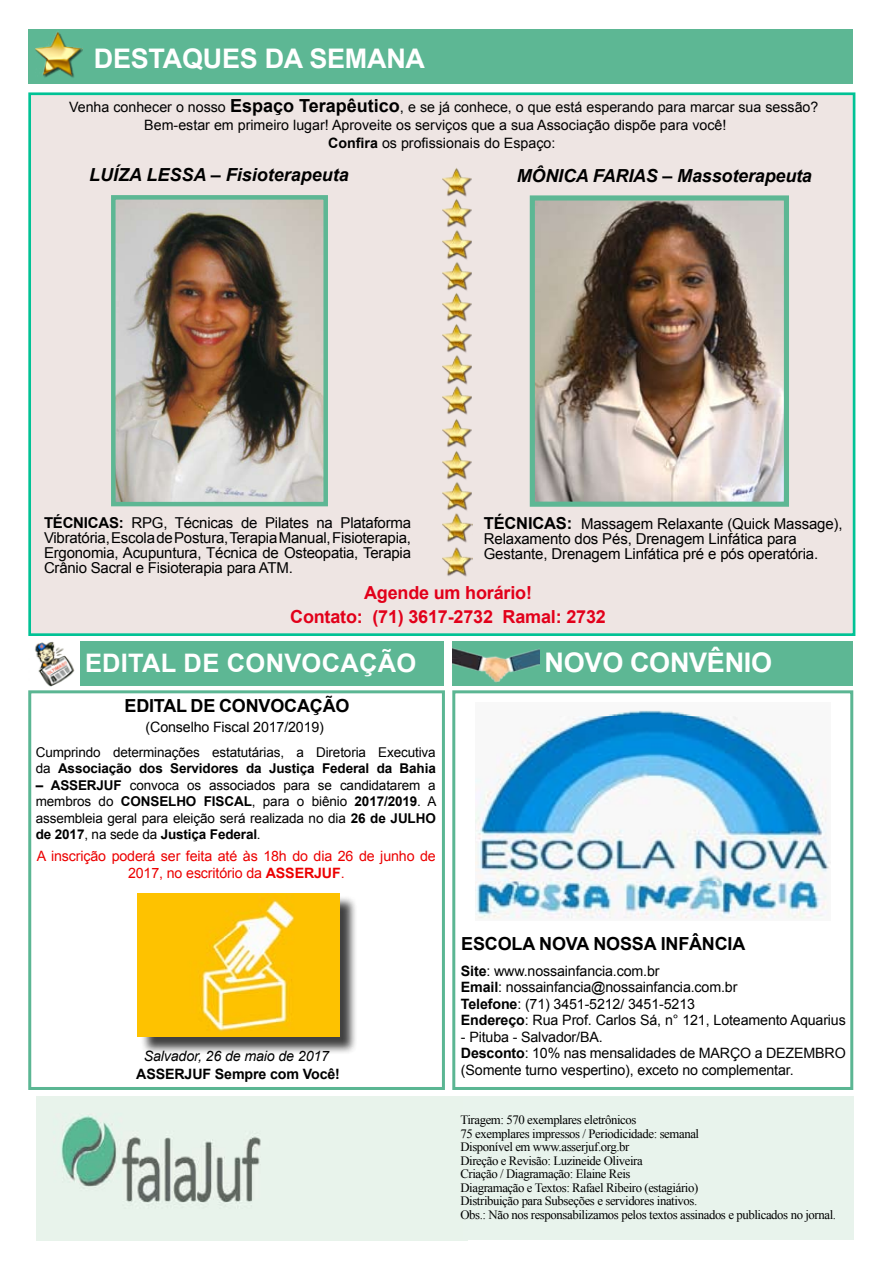
<style>
.page{position:relative;width:893px;height:1263px;background:#fff}
.page>*{position:absolute;margin:0;border:0;box-sizing:border-box;transform-origin:0 0}
.t1{font:700 27px "Arial";letter-spacing:-.01em;color:#fff}
.t2{font:700 25.5px "Arial";letter-spacing:.01em;color:#fff}
.t3{font:italic 700 18px "Arial";letter-spacing:-.01em;color:#000}
.t4{font:700 18px/24px "Arial";letter-spacing:-.01em;color:#e2001a;text-align:center}
.t5{font:700 18px "Arial";letter-spacing:-.01em;color:#000}
.t6{font:15px/15px "Arial";letter-spacing:-.01em;color:#000;text-align:justify}
.t7{font:14.25px/16.5px "Arial";letter-spacing:-.01em;color:#000}
.t8{font:14.25px/16.5px "Arial";letter-spacing:-.01em;color:#ec0000;text-align:center}
.t9{font:italic 14.25px "Arial";letter-spacing:-.01em;color:#000}
.t10{font:700 14.25px "Arial";letter-spacing:-.01em;color:#000}
.t11{font:13.5px/16.5px "Arial";letter-spacing:-.01em;color:#000}
.t12{font:12.75px/13.5px "Times New Roman";letter-spacing:-.03em;color:#000}
.s1{font-weight:700;font-size:18px}
.s2{font-size:15px}
.s3{font-weight:700}
.s4{font-weight:700;font-size:16.5px}
</style>
<div class="page">
<img style="left:36px;top:1096px;width:427px;height:144px">
<div style="left:463px;top:1096px;width:390px;height:144px;background:#e8f3ec"></div>
<div style="left:28px;top:92px;width:827px;height:544px;background:#eee5e3;border:3px solid #00c295"></div>
<div style="left:28px;top:29px;width:825px;height:54px;background:#5db794"></div>
<img style="left:36px;top:31px;width:47px;height:47px">
<div style="left:32px;top:641px;width:412px;height:44px;background:#5db794"></div>
<div style="left:452px;top:641px;width:401px;height:44px;background:#5db794"></div>
<img style="left:32px;top:641px;width:48px;height:46px">
<img style="left:116px;top:200px;width:207px;height:301px">
<div style="left:111px;top:195px;width:217px;height:311px;border:4px solid #5db794"></div>
<img style="left:536px;top:201px;width:247px;height:300px">
<div style="left:530px;top:195px;width:259px;height:312px;border:5px solid #5db794"></div>
<div style="left:28px;top:690px;width:417px;height:400px;background:#fff;border:3px solid #5bb693"></div>
<div style="left:452px;top:690px;width:401px;height:400px;background:#fff;border:3px solid #5bb693"></div>
<div style="left:140px;top:895px;width:224px;height:166px;background:#000;opacity:.75"></div>
<img style="left:137px;top:893px;width:202px;height:144px">
<img style="left:443px;top:168px;width:29px;height:28px">
<img style="left:443px;top:386px;width:29px;height:61px">
<img style="left:443px;top:293px;width:29px;height:28px">
<img style="left:443px;top:196px;width:29px;height:31px">
<img style="left:443px;top:447px;width:29px;height:32px">
<img style="left:443px;top:321px;width:29px;height:31px">
<img style="left:443px;top:227px;width:29px;height:32px">
<img style="left:443px;top:479px;width:29px;height:30px">
<img style="left:443px;top:352px;width:29px;height:33px">
<img style="left:443px;top:259px;width:29px;height:32px">
<img style="left:443px;top:509px;width:29px;height:68px">
<img style="left:452px;top:648px;width:87px;height:35px">
<img style="left:475px;top:710px;width:356px;height:209px">
<h1 class="t1" style="left:94px;top:40px;width:333px">DESTAQUES DA SEMANA</h1>
<p class="t7" style="left:69px;top:99px;width:751px">Venha conhecer o nosso <span class="s1">Espaço Terapêutico</span><span class="s2">,</span> e se já conhece, o que está esperando para marcar sua sessão?</p>
<p class="t7" style="left:144px;top:117px;width:584px">Bem-estar em primeiro lugar! Aproveite os serviços que a sua Associação dispõe para você!</p>
<p class="t7" style="left:328px;top:135px;width:229px"><span class="s3">Confira</span> os profissionais do Espaço:</p>
<p class="t3" style="left:89px;top:163px;width:261px">LUÍZA LESSA – Fisioterapeuta</p>
<p class="t3" style="left:517px;top:164px;width:297px">MÔNICA FARIAS – Massoterapeuta</p>
<p class="t6" style="left:484px;top:516px;width:360px;text-align:left"><span class="s4">TÉCNICAS:</span> Massagem Relaxante (Quick Massage),<br>Relaxamento dos Pés, Drenagem Linfática para<br>Gestante, Drenagem Linfática pré e pós operatória.</p>
<p class="t4" style="left:290px;top:581px;width:317px">Agende um horário!<br>Contato: (71) 3617-2732 Ramal: 2732</p>
<h2 class="t2" style="left:85px;top:646px;width:333px">EDITAL DE CONVOCAÇÃO</h2>
<p class="t6" style="left:44px;top:515px;width:369px"><span class="s3">TÉCNICAS:</span> RPG, Técnicas de Pilates na Plataforma Vibratória, Escola de Postura, Terapia Manual, Fisioterapia, Ergonomia, Acupuntura, Técnica de Osteopatia, Terapia Crânio Sacral e Fisioterapia para ATM.</p>
<h1 class="t1" style="left:545px;top:645px;width:229px">NOVO CONVÊNIO</h1>
<p class="t5" style="left:125px;top:694px;width:226px">EDITAL DE CONVOCAÇÃO</p>
<p class="t7" style="left:146px;top:718px;width:180px">(Conselho Fiscal 2017/2019)</p>
<p class="t11" style="left:36px;top:744px;width:402px">Cumprindo determinações estatutárias, a Diretoria Executiva da <span class="s3">Associação dos Servidores da Justiça Federal da Bahia</span></p>
<p class="t11" style="left:36px;top:777px;width:402px;text-align:justify"><span class="s3">– ASSERJUF</span> convoca os associados para se candidatarem a membros do <span class="s3">CONSELHO FISCAL</span>, para o biênio <span class="s3">2017/2019</span>. A assembleia geral para eleição será realizada no dia <span class="s3">26 de JULHO de 2017</span>, na sede da <span class="s3">Justiça Federal</span>.</p>
<p class="t8" style="left:37px;top:848px;width:400px">A inscrição poderá ser feita até às 18h do dia 26 de junho de<br>2017, no escritório da <span class="s3">ASSERJUF</span>.</p>
<p class="t9" style="left:144px;top:1047px;width:187px">Salvador, 26 de maio de 2017</p>
<p class="t10" style="left:136px;top:1064px;width:205px">ASSERJUF Sempre com Você!</p>
<p class="t5" style="left:461px;top:932px;width:286px">ESCOLA NOVA NOSSA INFÂNCIA</p>
<p class="t7" style="left:461px;top:962px;width:386px"><span class="s3">Site</span>: www.nossainfancia.com.br<br><span class="s3">Email</span>: nossainfancia@nossainfancia.com.br<br><span class="s3">Telefone</span>: (71) 3451-5212/ 3451-5213<br><span class="s3">Endereço</span>: Rua Prof. Carlos Sá, n° 121, Loteamento Aquarius</p>
<p class="t7" style="left:461px;top:1028px;width:386px">- Pituba - Salvador/BA.<br><span class="s3">Desconto</span>: 10% nas mensalidades de MARÇO a DEZEMBRO (Somente turno vespertino), exceto no complementar.</p>
<p class="t12" style="left:460px;top:1113px;width:377px">Tiragem: 570 exemplares eletrônicos<br>75 exemplares impressos / Periodicidade: semanal<br>Disponível em www.asserjuf.org.br<br>Direção e Revisão: Luzineide Oliveira<br>Criação / Diagramação: Elaine Reis<br>Diagramação e Textos: Rafael Ribeiro (estagiário)<br>Distribuição para Subseções e servidores inativos.<br>Obs.: Não nos responsabilizamos pelos textos assinados e publicados no jornal.</p>
</div>
